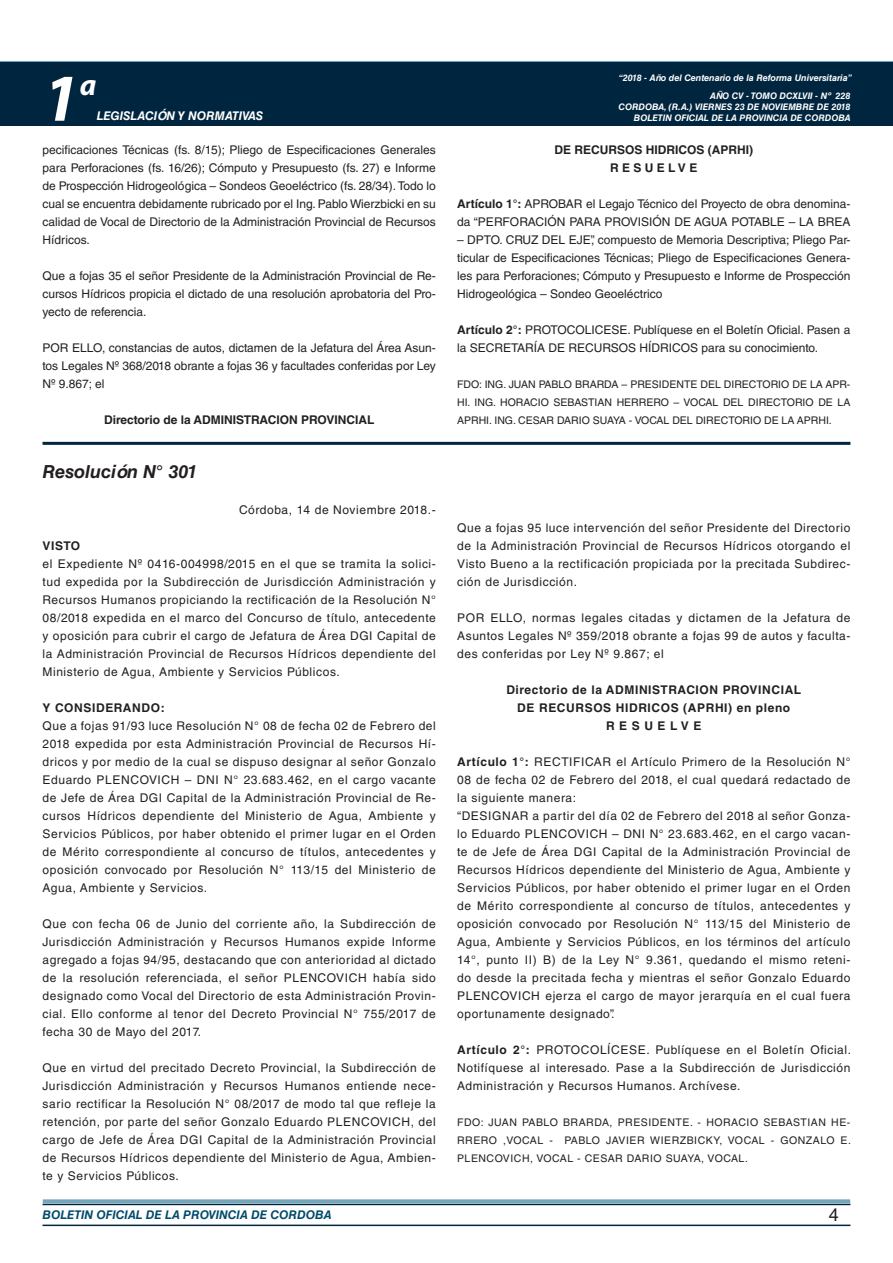
<style>
.page{position:relative;width:893px;height:1263px;background:#fff}
.page>*{position:absolute;margin:0;border:0;box-sizing:border-box;transform-origin:0 0}
.t1{font:italic 700 67.5px "Myriad Pro";color:#fff}
.t2{font:italic 700 30px "Myriad Pro";color:#fff}
.DOC__N{font:italic 700 18px "Helvetica LT Std";color:#231f20}
.t3{font:18px "Helvetica LT Std";color:#231f20}
.TEXTO_BASE{font:12px/18px "Helvetica LT Std";letter-spacing:.03em;color:#231f20;text-align:justify}
.TEXTO_BASE-2{font:12px/18px "Helvetica LT Std";color:#231f20}
.RESUELVE{font:700 12px "Helvetica LT Std";letter-spacing:.05em;color:#231f20}
.RESUELVE-2{font:700 12px "Helvetica LT Std";color:#231f20}
.t4{font:italic 700 12px "Helvetica LT Std";color:#004b6c}
.FECHA{font:12px "Helvetica LT Std";letter-spacing:.05em;color:#231f20}
.t5{font:italic 700 12px "Helvetica LT Std";color:#fff}
.TEXTO_BASE-3{font:700 12px "Helvetica LT Std";letter-spacing:.05em;color:#231f20}
.RESUELVE-3{font:700 12px "Helvetica LT Std";letter-spacing:.03em;color:#231f20}
.FIRMA{font:10.5px/18px "Helvetica LT Std";color:#231f20;text-align:justify}
.t6{font:italic 700 9px/10.8px "Helvetica LT Std";color:#fff;text-align:right}
.s1{font-weight:700}
</style>
<div class="page">
<div style="left:0;top:61px;width:893px;height:6px;background:#73a5b8"></div>
<div style="left:0;top:62px;width:893px;height:64px;background:#00263f"></div>
<hr style="left:43px;top:1224px;width:807px;height:2px;background:#00263f">
<div style="left:42px;top:1198px;width:809px;height:8px;background:#fff;opacity:.75"></div>
<hr style="left:43px;top:442px;width:807px;height:3px;background:#00263f">
<h1 class="t1" style="left:43px;top:54px;width:38px">1</h1>
<h2 class="t2" style="left:80px;top:66px;width:18px">a</h2>
<p class="t5" style="left:97px;top:109px;width:168px">LEGISLACIÓN Y NORMATIVAS</p>
<p class="TEXTO_BASE" style="left:43px;top:141px;width:395px">pecificaciones Técnicas (fs. 8/15); Pliego de Especificaciones Generales para Perforaciones (fs. 16/26); Cómputo y Presupuesto (fs. 27) e Informe de Prospección Hidrogeológica – Sondeos Geoeléctrico (fs. 28/34). Todo lo cual se encuentra debidamente rubricado por el Ing. Pablo Wierzbicki en su calidad de Vocal de Directorio de la Administración Provincial de Recursos Hídricos.</p>
<p class="TEXTO_BASE" style="left:43px;top:267px;width:395px">Que a fojas 35 el señor Presidente de la Administración Provincial de Re&shy;cursos Hídricos propicia el dictado de una resolución aprobatoria del Pro&shy;yecto de referencia.</p>
<p class="TEXTO_BASE" style="left:43px;top:339px;width:395px">POR ELLO, constancias de autos, dictamen de la Jefatura del Área Asun&shy;tos Legales Nº 368/2018 obrante a fojas 36 y facultades conferidas por Ley Nº 9.867; el</p>
<p class="RESUELVE-2" style="left:104px;top:412px;width:272px">Directorio de la ADMINISTRACION PROVINCIAL</p>
<p class="DOC__N" style="left:43px;top:460px;width:156px">Resolución N° 301</p>
<p class="FECHA" style="left:239px;top:503px;width:198px">Córdoba, 14 de Noviembre 2018.-</p>
<p class="TEXTO_BASE-3" style="left:43px;top:538px;width:39px">VISTO</p>
<p class="TEXTO_BASE" style="left:43px;top:555px;width:395px">el Expediente Nº 0416-004998/2015 en el que se tramita la solici&shy;tud expedida por la Subdirección de Jurisdicción Administración y Recursos Humanos propiciando la rectificación de la Resolución N° 08/2018 expedida en el marco del Concurso de título, antecedente y oposición para cubrir el cargo de Jefatura de Área DGI Capital de la Administración Provincial de Recursos Hídricos dependiente del Ministerio de Agua, Ambiente y Servicios Públicos.</p>
<p class="TEXTO_BASE-3" style="left:43px;top:700px;width:124px">Y CONSIDERANDO:</p>
<p class="TEXTO_BASE" style="left:43px;top:717px;width:395px">Que a fojas 91/93 luce Resolución N° 08 de fecha 02 de Febrero del 2018 expedida por esta Administración Provincial de Recursos Hí&shy;dricos y por medio de la cual se dispuso designar al señor Gonzalo Eduardo PLENCOVICH – DNI N° 23.683.462, en el cargo vacante de Jefe de Área DGI Capital de la Administración Provincial de Re&shy;cursos Hídricos dependiente del Ministerio de Agua, Ambiente y Servicios Públicos, por haber obtenido el primer lugar en el Orden de Mérito correspondiente al concurso de títulos, antecedentes y oposición convocado por Resolución N° 113/15 del Ministerio de Agua, Ambiente y Servicios.</p>
<p class="TEXTO_BASE" style="left:43px;top:915px;width:395px">Que con fecha 06 de Junio del corriente año, la Subdirección de Jurisdicción Administración y Recursos Humanos expide Informe agregado a fojas 94/95, destacando que con anterioridad al dictado de la resolución referenciada, el señor PLENCOVICH había sido designado como Vocal del Directorio de esta Administración Provin&shy;cial. Ello conforme al tenor del Decreto Provincial N° 755/2017 de fecha 30 de Mayo del 2017.</p>
<p class="TEXTO_BASE" style="left:43px;top:1059px;width:395px">Que en virtud del precitado Decreto Provincial, la Subdirección de Jurisdicción Administración y Recursos Humanos entiende nece&shy;sario rectificar la Resolución N° 08/2017 de modo tal que refleje la retención, por parte del señor Gonzalo Eduardo PLENCOVICH, del cargo de Jefe de Área DGI Capital de la Administración Provincial de Recursos Hídricos dependiente del Ministerio de Agua, Ambien&shy;te y Servicios Públicos.</p>
<p class="t6" style="left:619px;top:72px;width:235px">“2018 - Año del Centenario de la Reforma Universitaria”</p>
<p class="t6" style="left:618px;top:91px;width:233px">AÑO CV - TOMO DCXLVII - Nº 228<br>CORDOBA, (R.A.) VIERNES 23 DE NOVIEMBRE DE 2018<br>BOLETIN OFICIAL DE LA PROVINCIA DE CORDOBA</p>
<p class="RESUELVE-2" style="left:554px;top:142px;width:200px">DE RECURSOS HIDRICOS (APRHI)</p>
<p class="RESUELVE-3" style="left:610px;top:160px;width:89px">R E S U E L V E</p>
<p class="TEXTO_BASE-2" style="left:457px;top:195px;width:395px"><span class="s1">Artículo 1°:</span> APROBAR el Legajo Técnico del Proyecto de obra denomina&shy;da “PERFORACIÓN PARA PROVISIÓN DE AGUA POTABLE – LA BREA</p>
<p class="TEXTO_BASE" style="left:457px;top:231px;width:395px">– DPTO. CRUZ DEL EJE”, compuesto de Memoria Descriptiva; Pliego Par&shy;ticular de Especificaciones Técnicas; Pliego de Especificaciones Genera&shy;les para Perforaciones; Cómputo y Presupuesto e Informe de Prospección Hidrogeológica – Sondeo Geoeléctrico</p>
<p class="TEXTO_BASE-2" style="left:457px;top:321px;width:395px"><span class="s1">Artículo 2°:</span> PROTOCOLICESE. Publíquese en el Boletín Oficial. Pasen a la SECRETARÍA DE RECURSOS HÍDRICOS para su conocimiento.</p>
<p class="FIRMA" style="left:457px;top:375px;width:395px">FDO: ING. JUAN PABLO BRARDA – PRESIDENTE DEL DIRECTORIO DE LA APR-HI. ING. HORACIO SEBASTIAN HERRERO – VOCAL DEL DIRECTORIO DE LA APRHI. ING. CESAR DARIO SUAYA - VOCAL DEL DIRECTORIO DE LA APRHI.</p>
<p class="TEXTO_BASE" style="left:457px;top:519px;width:395px">Que a fojas 95 luce intervención del señor Presidente del Directorio de la Administración Provincial de Recursos Hídricos otorgando el Visto Bueno a la rectificación propiciada por la precitada Subdirec&shy;ción de Jurisdicción.</p>
<p class="TEXTO_BASE" style="left:457px;top:609px;width:395px">POR ELLO, normas legales citadas y dictamen de la Jefatura de Asuntos Legales Nº 359/2018 obrante a fojas 99 de autos y faculta&shy;des conferidas por Ley Nº 9.867; el</p>
<p class="RESUELVE" style="left:506px;top:682px;width:296px">Directorio de la ADMINISTRACION PROVINCIAL</p>
<p class="RESUELVE" style="left:517px;top:700px;width:274px">DE RECURSOS HIDRICOS (APRHI) en pleno</p>
<p class="RESUELVE-3" style="left:606px;top:718px;width:97px">R E S U E L V E</p>
<p class="TEXTO_BASE" style="left:457px;top:753px;width:395px"><span class="s1">Artículo 1°:</span> RECTIFICAR el Artículo Primero de la Resolución N° 08 de fecha 02 de Febrero del 2018, el cual quedará redactado de la siguiente manera:</p>
<p class="TEXTO_BASE" style="left:457px;top:807px;width:395px">“DESIGNAR a partir del día 02 de Febrero del 2018 al señor Gonza&shy;lo Eduardo PLENCOVICH – DNI N° 23.683.462, en el cargo vacan&shy;te de Jefe de Área DGI Capital de la Administración Provincial de Recursos Hídricos dependiente del Ministerio de Agua, Ambiente y Servicios Públicos, por haber obtenido el primer lugar en el Orden de Mérito correspondiente al concurso de títulos, antecedentes y oposición convocado por Resolución N° 113/15 del Ministerio de Agua, Ambiente y Servicios Públicos, en los términos del artículo 14°, punto II) B) de la Ley N° 9.361, quedando el mismo reteni&shy;do desde la precitada fecha y mientras el señor Gonzalo Eduardo PLENCOVICH ejerza el cargo de mayor jerarquía en el cual fuera oportunamente designado”.</p>
<p class="TEXTO_BASE" style="left:457px;top:1041px;width:396px"><span class="s1">Artículo 2°:</span> PROTOCOLÍCESE. Publíquese en el Boletín Oficial.<br>Notifíquese al interesado. Pase a la Subdirección de Jurisdicción Administración y Recursos Humanos. Archívese.</p>
<p class="FIRMA" style="left:457px;top:1113px;width:395px">FDO: JUAN PABLO BRARDA, PRESIDENTE. - HORACIO SEBASTIAN HE-RRERO ,VOCAL - PABLO JAVIER WIERZBICKY, VOCAL - GONZALO E.<br>PLENCOVICH, VOCAL - CESAR DARIO SUAYA, VOCAL.</p>
<p class="t4" style="left:43px;top:1208px;width:290px">BOLETIN OFICIAL DE LA PROVINCIA DE CORDOBA</p>
<h3 class="t3" style="left:829px;top:1204px;width:12px">4</h3>
</div>
